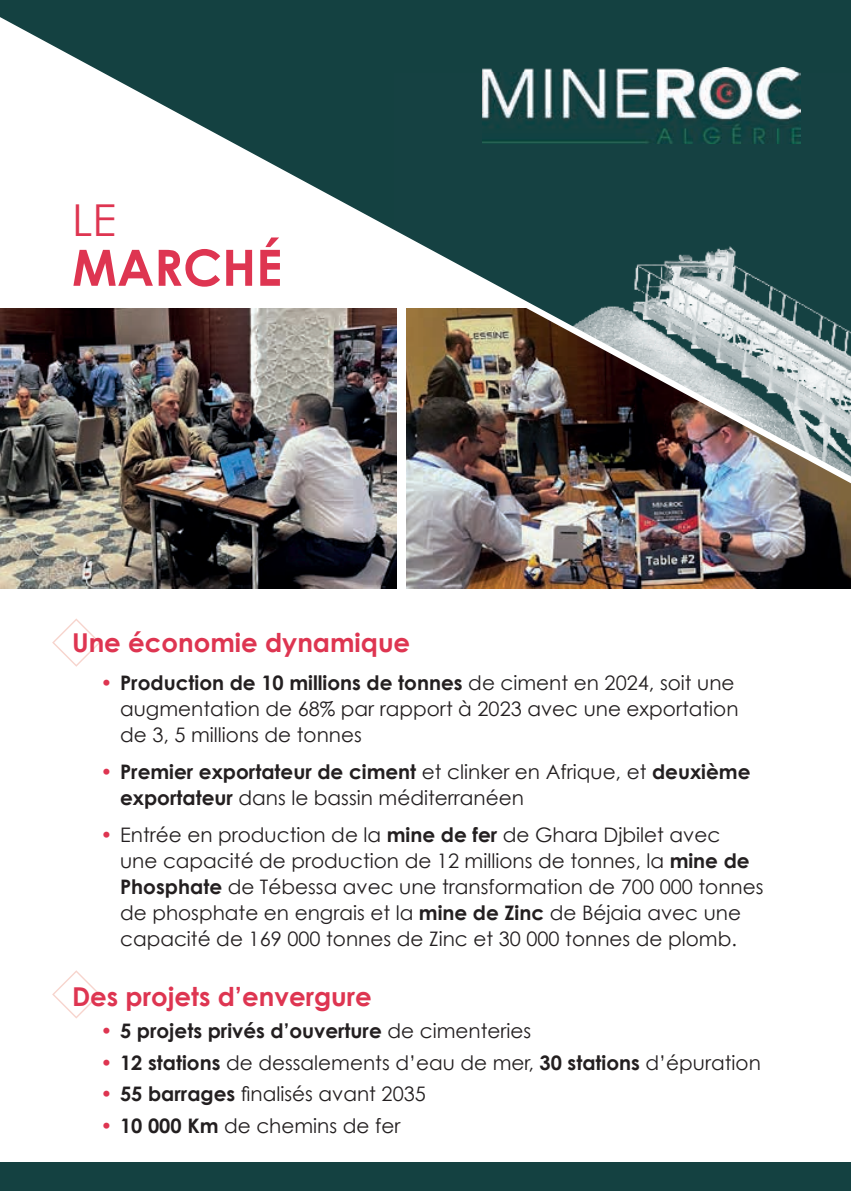
<style>
.page{position:relative;width:851px;height:1191px;background:#fff}
.page>*{position:absolute;margin:0;border:0;box-sizing:border-box;transform-origin:0 0}
.t1{font:700 50px "Century Gothic";color:#de3551}
.t2{font:44px "Century Gothic";color:#de3551}
.t3{font:700 26px "Century Gothic";color:#de3551}
.t4{font:20px/26px "Century Gothic";color:#231f20}
.t5{font:700 20px "Century Gothic";color:#231f20}
.s1{color:#de3551}
.s2{font-weight:700}
.s3{font-weight:400;color:#de3551}
.s4{font-weight:400}
</style>
<div class="page">
<svg style="left:52px;top:618px;width:48px;height:49px"></svg>
<svg style="left:52px;top:970px;width:48px;height:48px"></svg>
<img style="left:406px;top:483px;width:444px;height:105px">
<div style="left:0;top:0;width:850px;height:17px;background:#144141"></div>
<svg style="left:0;top:17px;width:850px;height:466px;fill:#154142"></svg>
<img style="left:482px;top:67px;width:318px;height:76px">
<img style="left:0;top:309px;width:396px;height:279px">
<div style="left:0;top:1162px;width:850px;height:29px;background:#144141"></div>
<h2 class="t2" style="left:72px;top:193px;width:45px">LE</h2>
<h1 class="t1" style="left:72px;top:236px;width:212px">MARCHÉ</h1>
<h3 class="t3" style="left:72px;top:626px;width:339px">Une économie dynamique</h3>
<p class="t4" style="left:120px;top:669px;width:620px;text-indent:-20px"><span class="s1">•</span> <span class="s2">Production de 10 millions de tonnes</span> de ciment en 2024, soit une augmentation de 68% par rapport à 2023 avec une exportation de 3, 5 millions de tonnes</p>
<p class="t4" style="left:120px;top:758px;width:631px;text-indent:-20px"><span class="s1">•</span> <span class="s2">Premier exportateur de ciment</span> et clinker en Afrique, et <span class="s2">deuxième exportateur</span> dans le bassin méditerranéen</p>
<p class="t4" style="left:120px;top:821px;width:645px;text-indent:-20px"><span class="s1">•</span> Entrée en production de la <span class="s2">mine de fer</span> de Ghara Djbilet avec<br>une capacité de production de 12 millions de tonnes, la <span class="s2">mine de Phosphate</span> de Tébessa avec une transformation de 700 000 tonnes de phosphate en engrais et la <span class="s2">mine de Zinc</span> de Béjaia avec une capacité de 169 000 tonnes de Zinc et 30 000 tonnes de plomb.</p>
<h3 class="t3" style="left:72px;top:980px;width:301px">Des projets d’envergure</h3>
<p class="t5" style="left:100px;top:1018px;width:432px"><span class="s3">•</span> 5 projets privés d’ouverture <span class="s4">de cimenteries</span></p>
<p class="t4" style="left:100px;top:1049px;width:662px"><span class="s1">•</span> <span class="s2">12 stations</span> de dessalements d’eau de mer, <span class="s2">30 stations</span> d’épuration</p>
<p class="t4" style="left:100px;top:1080px;width:327px"><span class="s1">•</span> <span class="s2">55 barrages</span> finalisés avant 2035</p>
<p class="t4" style="left:100px;top:1112px;width:301px"><span class="s1">•</span> <span class="s2">10 000 Km</span> de chemins de fer</p>
</div>
